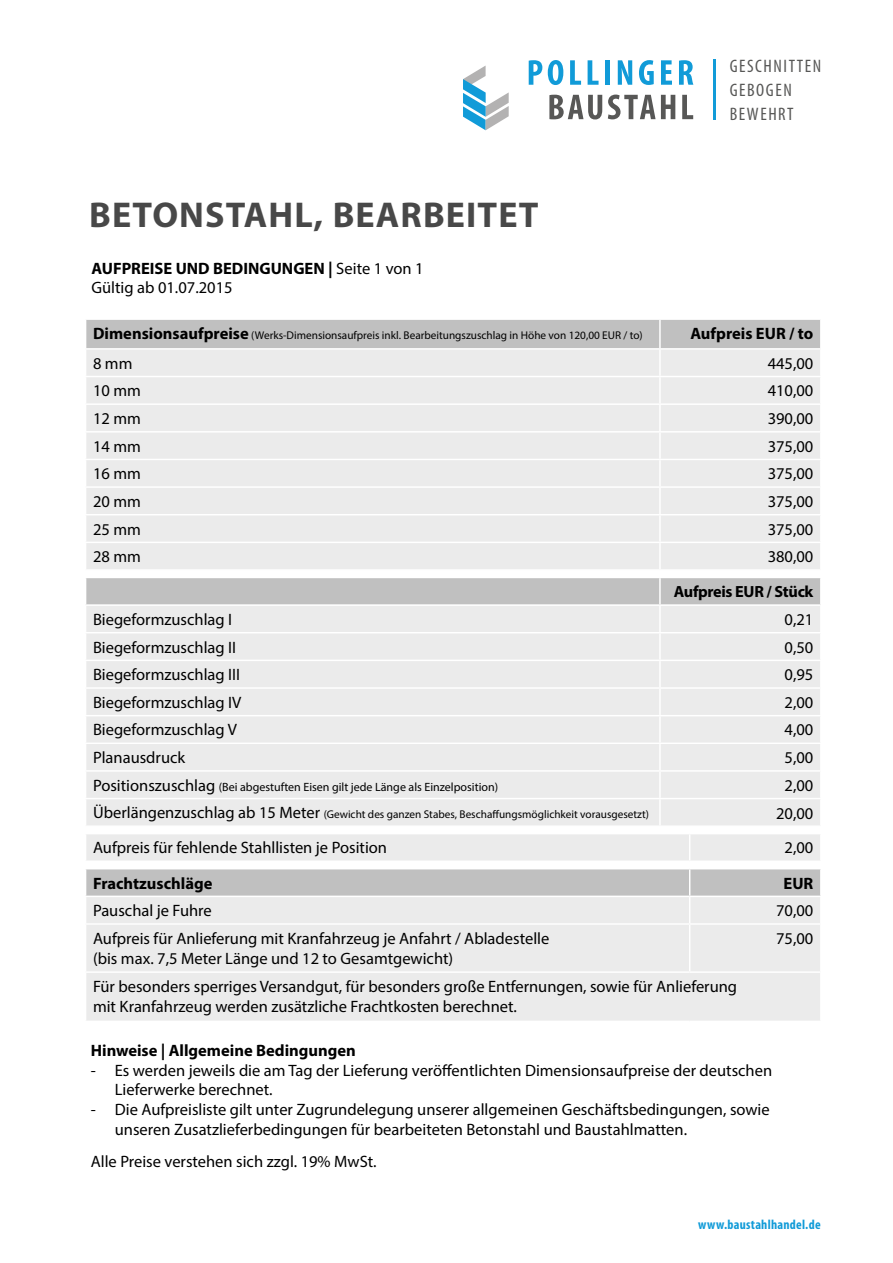
<style>
.page{position:relative;width:893px;height:1263px;background:#fff}
.page>*{position:absolute;margin:0;border:0;box-sizing:border-box;transform-origin:0 0}
.t1{font:700 36px "Myriad Pro";letter-spacing:.03em;color:#484848}
.t2{font:condensed 18.15px/24px "Myriad Pro";letter-spacing:.085em;color:#575756}
.t3{font:16.5px/19.8px "Myriad Pro";color:#000}
.t4{font:700 16.5px "Myriad Pro";color:#000}
.t5{font:700 16.2px "Myriad Pro";letter-spacing:-.02em;color:#000}
.t6{font:700 condensed 13.5px "Myriad Pro";letter-spacing:.02em;color:#119bd8}
.t7{font:12px "Myriad Pro";color:#000}
.t8{font:11.25px "Myriad Pro";color:#000}
.s1{font-weight:700}
.s2{font-weight:700;font-size:16.5px}
.s3{font-size:16.5px}
</style>
<div class="page">
<svg style="left:529px;top:60px;width:13px;height:25px"></svg>
<svg style="left:548px;top:60px;width:15px;height:25px"></svg>
<svg style="left:570px;top:60px;width:11px;height:25px"></svg>
<svg style="left:588px;top:60px;width:11px;height:25px"></svg>
<div style="left:605px;top:60px;width:5px;height:25px;background:#119bd8"></div>
<svg style="left:618px;top:60px;width:14px;height:25px"></svg>
<svg style="left:639px;top:60px;width:15px;height:25px"></svg>
<svg style="left:661px;top:60px;width:11px;height:25px"></svg>
<svg style="left:679px;top:60px;width:14px;height:25px"></svg>
<svg style="left:549px;top:95px;width:53px;height:24px"></svg>
<svg style="left:608px;top:95px;width:67px;height:24px"></svg>
<svg style="left:682px;top:95px;width:11px;height:24px"></svg>
<svg style="left:463px;top:66px;width:46px;height:64px"></svg>
<hr style="left:713px;top:60px;width:2px;height:60px;background:#119bd8">
<svg style="left:86px;top:320px;width:734px;height:249px;background:#e7e7e7"></svg>
<hr style="left:85px;top:348px;width:575px;height:2px;background:#fff">
<hr style="left:660px;top:348px;width:162px;height:2px;background:#fff">
<svg style="left:86px;top:578px;width:734px;height:247px;background:#e7e7e7"></svg>
<hr style="left:85px;top:604px;width:575px;height:2px;background:#fff">
<hr style="left:660px;top:604px;width:162px;height:2px;background:#fff">
<div style="left:86px;top:834px;width:734px;height:26px;background:#ebebeb"></div>
<div style="left:86px;top:925px;width:734px;height:95px;background:#ebebeb"></div>
<svg style="left:86px;top:869px;width:735px;height:54px;background:#d7d7d7"></svg>
<hr style="left:820px;top:897px;width:2px;height:26px;background:#fff">
<hr style="left:689px;top:925px;width:1px;height:46px;background:#fff">
<hr style="left:85px;top:971px;width:605px;height:2px;background:#fff">
<hr style="left:690px;top:971px;width:132px;height:2px;background:#fff">
<h1 class="t1" style="left:89px;top:192px;width:451px">BETONSTAHL, BEARBEITET</h1>
<p class="t2" style="left:730px;top:55px;width:93px">GESCHNITTEN<br>GEBOGEN<br>BEWEHRT</p>
<p class="t3" style="left:92px;top:258px;width:334px"><span class="s1">AUFPREISE UND BEDINGUNGEN |</span> Seite 1 von 1<br>Gültig ab 01.07.2015</p>
<p class="t8" style="left:93px;top:328px;width:551px"><span class="s2">Dimensionsaufpreise</span> (Werks-Dimensionsaufpreis inkl. Bearbeitungszuschlag in Höhe von 120,00 EUR / to)</p>
<p class="t4" style="left:690px;top:323px;width:125px">Aufpreis EUR / to</p>
<p class="t3" style="left:93px;top:353px;width:41px">8 mm</p>
<p class="t3" style="left:768px;top:353px;width:47px">445,00</p>
<p class="t3" style="left:93px;top:381px;width:49px">10 mm</p>
<p class="t3" style="left:768px;top:381px;width:47px">410,00</p>
<p class="t3" style="left:93px;top:408px;width:49px">12 mm</p>
<p class="t3" style="left:768px;top:408px;width:47px">390,00</p>
<p class="t3" style="left:93px;top:436px;width:49px">14 mm</p>
<p class="t3" style="left:768px;top:436px;width:47px">375,00</p>
<p class="t3" style="left:93px;top:464px;width:49px">16 mm</p>
<p class="t3" style="left:768px;top:464px;width:47px">375,00</p>
<p class="t3" style="left:93px;top:491px;width:49px">20 mm</p>
<p class="t3" style="left:768px;top:491px;width:47px">375,00</p>
<p class="t3" style="left:93px;top:519px;width:49px">25 mm</p>
<p class="t3" style="left:768px;top:519px;width:47px">375,00</p>
<p class="t3" style="left:93px;top:546px;width:49px">28 mm</p>
<p class="t3" style="left:768px;top:546px;width:47px">380,00</p>
<p class="t5" style="left:674px;top:581px;width:141px">Aufpreis EUR / Stück</p>
<p class="t3" style="left:93px;top:609px;width:141px">Biegeformzuschlag I</p>
<p class="t3" style="left:785px;top:609px;width:30px">0,21</p>
<p class="t3" style="left:93px;top:637px;width:145px">Biegeformzuschlag II</p>
<p class="t3" style="left:785px;top:637px;width:30px">0,50</p>
<p class="t3" style="left:93px;top:664px;width:149px">Biegeformzuschlag III</p>
<p class="t3" style="left:785px;top:664px;width:30px">0,95</p>
<p class="t3" style="left:93px;top:692px;width:150px">Biegeformzuschlag IV</p>
<p class="t3" style="left:785px;top:692px;width:30px">2,00</p>
<p class="t3" style="left:93px;top:720px;width:145px">Biegeformzuschlag V</p>
<p class="t3" style="left:785px;top:720px;width:30px">4,00</p>
<p class="t3" style="left:93px;top:747px;width:94px">Planausdruck</p>
<p class="t3" style="left:785px;top:747px;width:30px">5,00</p>
<p class="t7" style="left:93px;top:779px;width:407px"><span class="s3">Positionszuschlag</span> (Bei abgestuften Eisen gilt jede Länge als Einzelposition)</p>
<p class="t3" style="left:785px;top:775px;width:30px">2,00</p>
<p class="t8" style="left:93px;top:808px;width:557px"><span class="s3">Überlängenzuschlag ab 15 Meter</span> (Gewicht des ganzen Stabes, Beschaffungsmöglichkeit vorausgesetzt)</p>
<p class="t3" style="left:776px;top:803px;width:39px">20,00</p>
<p class="t3" style="left:93px;top:838px;width:296px">Aufpreis für fehlende Stahllisten je Position</p>
<p class="t3" style="left:785px;top:838px;width:30px">2,00</p>
<p class="t4" style="left:93px;top:872px;width:121px">Frachtzuschläge</p>
<p class="t4" style="left:784px;top:872px;width:31px">EUR</p>
<p class="t3" style="left:93px;top:900px;width:120px">Pauschal je Fuhre</p>
<p class="t3" style="left:776px;top:900px;width:39px">70,00</p>
<p class="t3" style="left:93px;top:928px;width:458px">Aufpreis für Anlieferung mit Kranfahrzeug je Anfahrt / Abladestelle (bis max. 7,5 Meter Länge und 12 to Gesamtgewicht)</p>
<p class="t3" style="left:776px;top:928px;width:39px">75,00</p>
<p class="t3" style="left:93px;top:976px;width:646px">Für besonders sperriges Versandgut, für besonders große Entfernungen, sowie für Anlieferung mit Kranfahrzeug werden zusätzliche Frachtkosten berechnet.</p>
<p class="t4" style="left:91px;top:1039px;width:267px">Hinweise | Allgemeine Bedingungen</p>
<p class="t3" style="left:115px;top:1060px;width:659px;text-indent:-24px">- Es werden jeweils die am Tag der Lieferung veröffentlichten Dimensionsaufpreise der deutschen<br>Lieferwerke berechnet.</p>
<p class="t3" style="left:115px;top:1099px;width:656px;text-indent:-24px">- Die Aufpreisliste gilt unter Zugrundelegung unserer allgemeinen Geschäftsbedingungen, sowie unseren Zusatzlieferbedingungen für bearbeiteten Betonstahl und Baustahlmatten.</p>
<p class="t3" style="left:91px;top:1151px;width:287px">Alle Preise verstehen sich zzgl. 19% MwSt.</p>
<p class="t6" style="left:698px;top:1217px;width:124px">www.baustahlhandel.de</p>
</div>
